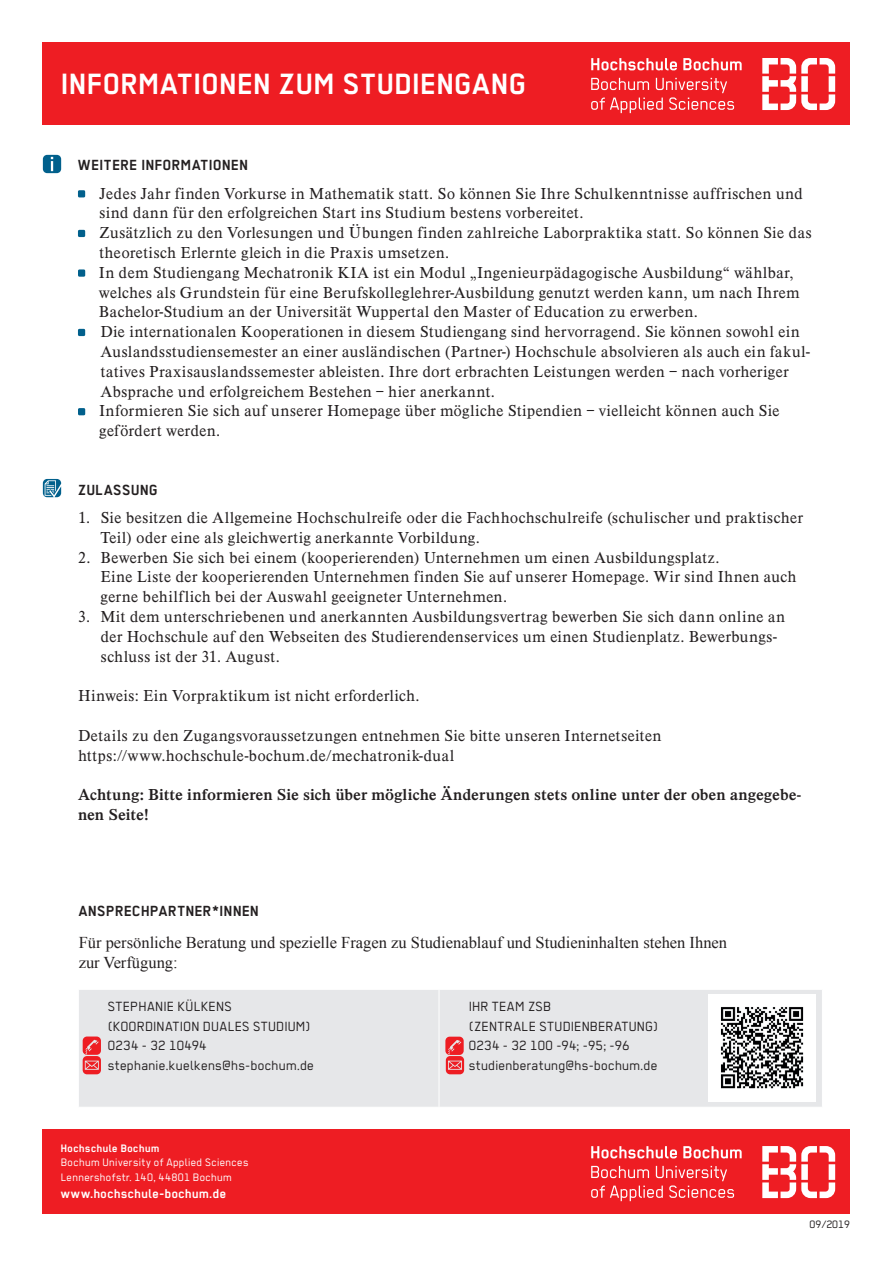
<style>
.page{position:relative;width:893px;height:1263px;background:#fff}
.page>*{position:absolute;margin:0;border:0;box-sizing:border-box;transform-origin:0 0}
.t1{font:700 33px "BO Regular";color:#fff}
.t2{font:16.5px/19.8px "BO Antiqua";color:#231f20}
.t3{font:16.5px/19.5px "Times New Roman";color:#231f20}
.t4{font:700 16.5px/19.8px "BO Antiqua";letter-spacing:-.005em;color:#231f20}
.t5{font:700 16.5px "BO Regular";letter-spacing:.005em;color:#231f20}
.t6{font:15px/19.5px "BO Regular";letter-spacing:.01em;color:#231f20}
.t7{font:700 14.4px "BO Regular";letter-spacing:.01em;color:#fff}
.t8{font:12.15px/14.5px "BO Regular";letter-spacing:.015em;color:#fff}
.t9{font:700 12.15px "BO Regular";letter-spacing:.015em;color:#fff}
.t10{font:12px "BO Regular";color:#231f20}
</style>
<div class="page">
<div style="left:43px;top:1129px;width:807px;height:85px;background:#ee1d23"></div>
<svg style="left:762px;top:1146px;width:73px;height:52px"></svg>
<div style="left:829px;top:1164px;width:6px;height:16px;background:#fff"></div>
<svg style="left:591px;top:1146px;width:151px;height:12px"></svg>
<svg style="left:591px;top:1166px;width:143px;height:35px"></svg>
<div style="left:43px;top:43px;width:807px;height:82px;background:#ee1d23"></div>
<svg style="left:762px;top:58px;width:73px;height:52px"></svg>
<div style="left:829px;top:76px;width:6px;height:16px;background:#fff"></div>
<svg style="left:591px;top:58px;width:151px;height:12px"></svg>
<svg style="left:591px;top:78px;width:143px;height:35px"></svg>
<svg style="left:43px;top:155px;width:18px;height:18px"></svg>
<div style="left:78px;top:190px;width:7px;height:7px;background:#01608c"></div>
<div style="left:78px;top:230px;width:7px;height:7px;background:#01608c"></div>
<div style="left:78px;top:329px;width:7px;height:7px;background:#01608c"></div>
<svg style="left:43px;top:479px;width:18px;height:18px"></svg>
<div style="left:78px;top:269px;width:7px;height:8px;background:#01608c"></div>
<div style="left:79px;top:990px;width:743px;height:117px;background:#e6e7e9"></div>
<hr style="left:439px;top:990px;width:1px;height:117px;background:#fff">
<svg style="left:83px;top:1036px;width:18px;height:38px"></svg>
<svg style="left:445px;top:1037px;width:19px;height:37px"></svg>
<div style="left:708px;top:994px;width:107px;height:108px;background:#fff"></div>
<img style="left:721px;top:1007px;width:83px;height:82px">
<div style="left:78px;top:408px;width:7px;height:7px;background:#01608c"></div>
<h1 class="t1" style="left:61px;top:66px;width:468px">INFORMATIONEN ZUM STUDIENGANG</h1>
<p class="t5" style="left:78px;top:156px;width:172px">WEITERE INFORMATIONEN</p>
<p class="t2" style="left:99px;top:183px;width:715px">Jedes Jahr finden Vorkurse in Mathematik statt. So können Sie Ihre Schulkenntnisse auffrischen und sind dann für den erfolgreichen Start ins Studium bestens vorbereitet.<br>Zusätzlich zu den Vorlesungen und Übungen finden zahlreiche Laborpraktika statt. So können Sie das theoretisch Erlernte gleich in die Praxis umsetzen.<br>In dem Studiengang Mechatronik KIA ist ein Modul „Ingenieurpädagogische Ausbildung“ wählbar, welches als Grundstein für eine Berufskolleglehrer-Ausbildung genutzt werden kann, um nach Ihrem Bachelor-Studium an der Universität Wuppertal den Master of Education zu erwerben.<br>Die internationalen Kooperationen in diesem Studiengang sind hervorragend. Sie können sowohl ein Auslandsstudiensemester an einer ausländischen (Partner-) Hochschule absolvieren als auch ein fakul&shy;tatives Praxisauslandssemester ableisten. Ihre dort erbrachten Leistungen werden – nach vorheriger Absprache und erfolgreichem Bestehen – hier anerkannt.<br>Informieren Sie sich auf unserer Homepage über mögliche Stipendien – vielleicht können auch Sie gefördert werden.</p>
<p class="t5" style="left:78px;top:481px;width:82px">ZULASSUNG</p>
<p class="t2" style="left:101px;top:508px;width:704px;text-indent:-23px">1. Sie besitzen die Allgemeine Hochschulreife oder die Fachhochschulreife (schulischer und praktischer<br>Teil) oder eine als gleichwertig anerkannte Vorbildung.</p>
<p class="t2" style="left:101px;top:547px;width:698px;text-indent:-23px">2. Bewerben Sie sich bei einem (kooperierenden) Unternehmen um einen Ausbildungsplatz.<br>Eine Liste der kooperierenden Unternehmen finden Sie auf unserer Homepage. Wir sind Ihnen auch gerne behilflich bei der Auswahl geeigneter Unternehmen.</p>
<p class="t2" style="left:101px;top:607px;width:686px;text-indent:-23px">3. Mit dem unterschriebenen und anerkannten Ausbildungsvertrag bewerben Sie sich dann online an der Hochschule auf den Webseiten des Studierendenservices um einen Studienplatz. Bewerbungs&shy;schluss ist der 31. August.</p>
<p class="t2" style="left:78px;top:686px;width:343px">Hinweis: Ein Vorpraktikum ist nicht erforderlich.</p>
<p class="t2" style="left:78px;top:726px;width:585px">Details zu den Zugangsvoraussetzungen entnehmen Sie bitte unseren Internetseiten https://www.hochschule-bochum.de/mechatronik-dual</p>
<p class="t4" style="left:78px;top:785px;width:724px">Achtung: Bitte informieren Sie sich über mögliche Änderungen stets online unter der oben angegebe&shy;nen Seite!</p>
<p class="t5" style="left:79px;top:902px;width:182px">ANSPRECHPARTNER*INNEN</p>
<p class="t3" style="left:79px;top:933px;width:650px">Für persönliche Beratung und spezielle Fragen zu Studienablauf und Studieninhalten stehen Ihnen zur Verfügung:</p>
<p class="t6" style="left:108px;top:997px;width:208px">STEPHANIE KÜLKENS (KOORDINATION DUALES STUDIUM)<br>0234 - 32 10494 stephanie.kuelkens@hs-bochum.de</p>
<p class="t6" style="left:469px;top:997px;width:191px">IHR TEAM ZSB<br>(ZENTRALE STUDIENBERATUNG)<br>0234 - 32 100 -94; -95; -96 studienberatung@hs-bochum.de</p>
<p class="t9" style="left:61px;top:1141px;width:100px">Hochschule Bochum</p>
<p class="t8" style="left:61px;top:1155px;width:189px">Bochum University of Applied Sciences<br>Lennershofstr. 140, 44801 Bochum</p>
<p class="t7" style="left:61px;top:1186px;width:167px">www.hochschule-bochum.de</p>
<p class="t10" style="left:810px;top:1217px;width:42px">09/2019</p>
</div>
